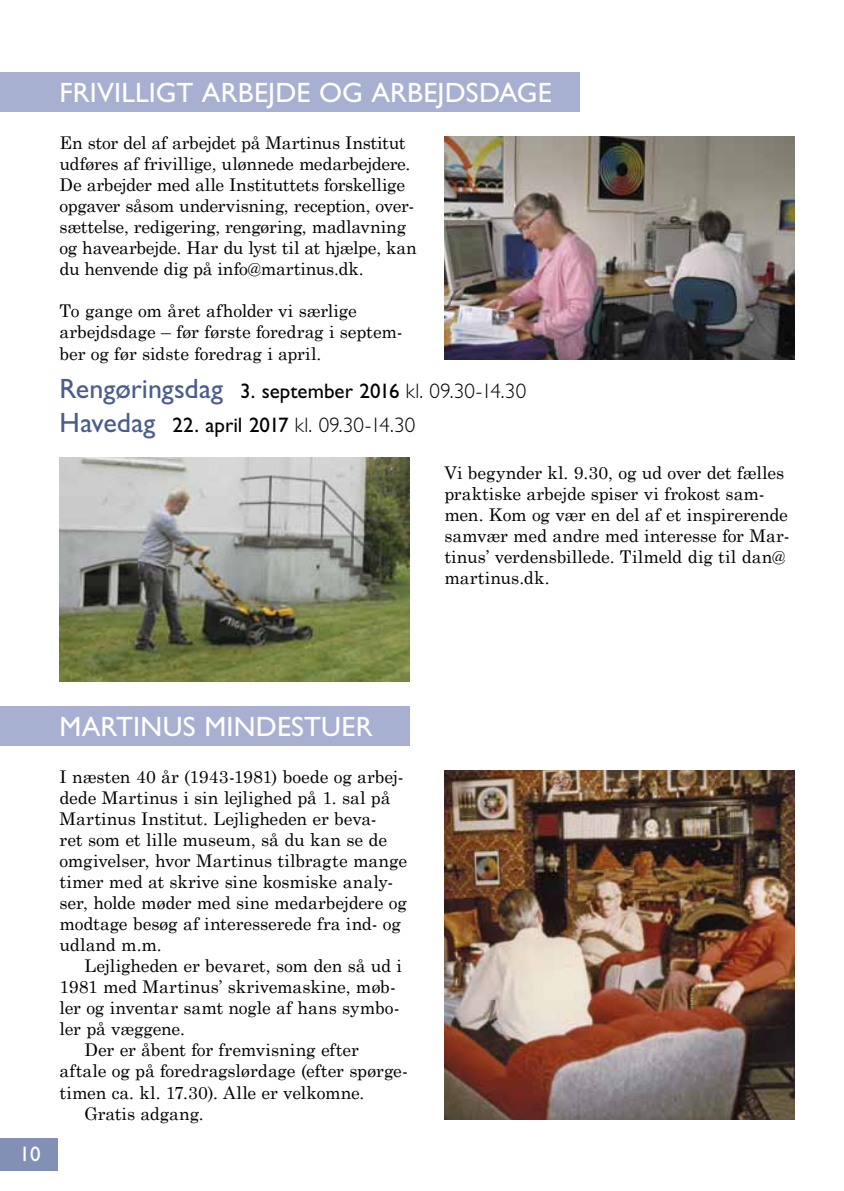
<style>
.page{position:relative;width:844px;height:1191px;background:#fff}
.page>*{position:absolute;margin:0;border:0;box-sizing:border-box;transform-origin:0 0}
.t1{font:28px "Gill Sans";letter-spacing:.005em;color:#fff}
.t2{font:300 21px/33.6px "Gill Sans";letter-spacing:.01em;color:#000}
.t3{font:21px "Gill Sans";color:#fff}
.t4{font:17.5px/21px "Century Schoolbook";letter-spacing:-.01em;color:#000}
.s1{font-weight:400;font-size:28px;color:#495c8d}
.s2{font-weight:400}
</style>
<div class="page">
<div style="left:0;top:1138px;width:58px;height:33px;background:#8390b6"></div>
<div style="left:0;top:72px;width:579px;height:40px;background:#a8b0d2"></div>
<div style="left:0;top:706px;width:409px;height:39px;background:#a8b0d2"></div>
<img style="left:444px;top:770px;width:350px;height:349px">
<img style="left:444px;top:136px;width:350px;height:224px">
<img style="left:60px;top:458px;width:349px;height:223px">
<h1 class="t1" style="left:60px;top:77px;width:105px">FRIVI LLIGT</h1>
<h1 class="t1" style="left:202px;top:77px;width:51px">ARBEJDE</h1>
<h1 class="t1" style="left:319px;top:77px;width:105px">OG ARBEJDSDAGE</h1>
<p class="t4" style="left:60px;top:131px;width:358px">En stor del af arbejdet på Martinus Institut udføres af frivillige, ulønnede medarbejdere.<br>De arbejder med alle Instituttets forskellige opgaver såsom undervisning, reception, over&shy;sættelse, redigering, rengøring, madlavning og havearbejde. Har du lyst til at hjælpe, kan du henvende dig på info@martinus.dk.</p>
<p class="t4" style="left:60px;top:299px;width:344px">To gange om året afholder vi særlige arbejdsdage – før første foredrag i septem&shy;ber og før sidste foredrag i april.</p>
<p class="t2" style="left:60px;top:374px;width:468px"><span class="s1">RENGØRINGSDAG</span> <span class="s2">3. SEPTEMBER 2016</span> kl. 09.30-14.30<br><span class="s1">HAVEDAG</span> <span class="s2">22. APRIL 2017</span> kl. 09.30-14.30</p>
<p class="t4" style="left:444px;top:460px;width:347px">Vi begynder kl. 9.30, og ud over det fælles praktiske arbejde spiser vi frokost sam&shy;men. Kom og vær en del af et inspirerende samvær med andre med interesse for Mar&shy;tinus’ verdensbillede. Tilmeld dig til dan@ martinus.dk.</p>
<p class="t3" style="left:19px;top:1141px;width:22px">10</p>
<h1 class="t1" style="left:60px;top:710px;width:213px">MARTINUS MINDEST</h1>
<h1 class="t1" style="left:321px;top:710px;width:53px">UER</h1>
<p class="t4" style="left:60px;top:765px;width:349px">I næsten 40 år (1943-1981) boede og arbej&shy;dede Martinus i sin lejlighed på 1. sal på Martinus Institut. Lejligheden er beva-<br>ret som et lille museum, så du kan se de omgivelser, hvor Martinus tilbragte mange timer med at skrive sine kosmiske analy&shy;ser, holde møder med sine medarbejdere og modtage besøg af interesserede fra ind- og udland m.m.</p>
<p class="t4" style="left:84px;top:954px;width:319px">Lejligheden er bevaret, som den så ud i</p>
<p class="t4" style="left:60px;top:975px;width:338px">1981 med Martinus’ skrivemaskine, møb-</p>
<p class="t4" style="left:60px;top:996px;width:341px">ler og inventar samt nogle af hans symbo-</p>
<p class="t4" style="left:60px;top:1017px;width:127px">ler på væggene.</p>
<p class="t4" style="left:84px;top:1038px;width:276px">Der er åbent for fremvisning efter</p>
<p class="t4" style="left:60px;top:1059px;width:350px">aftale og på foredragslørdage (efter spørge-</p>
<p class="t4" style="left:60px;top:1080px;width:306px">timen ca. kl. 17.30). Alle er velkomne.</p>
<p class="t4" style="left:84px;top:1101px;width:121px">Gratis adgang.</p>
</div>
